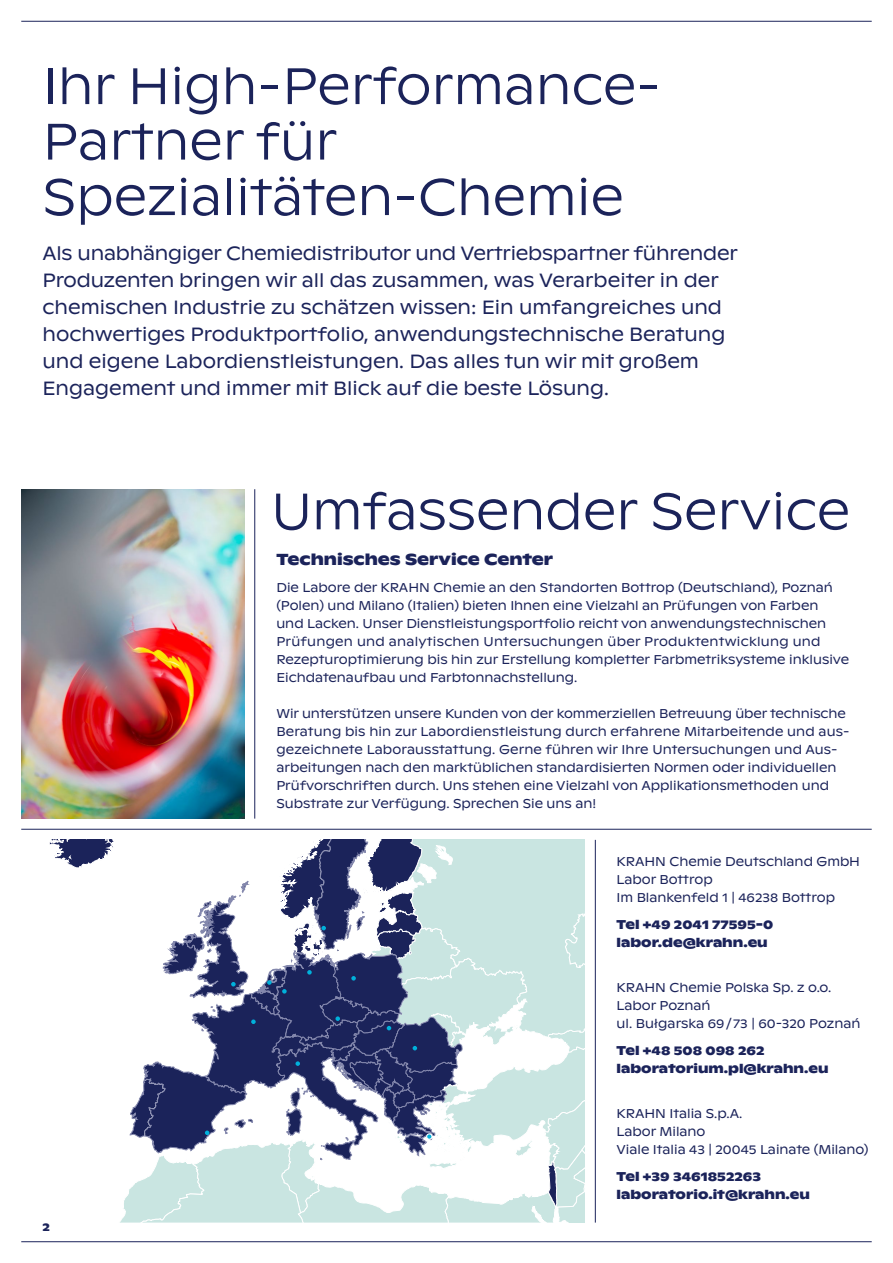
<style>
.page{position:relative;width:893px;height:1263px;background:#fff}
.page>*{position:absolute;margin:0;border:0;box-sizing:border-box;transform-origin:0 0}
.t1{font:300 51px/55.5px "ABC Ginto Nord";color:#1b235a}
.t2{font:19.2px/27px "ABC Ginto Nord";color:#1b235a}
.t3{font:700 15.9px "ABC Ginto Nord";color:#1b235a}
.t4{font:12.75px/18px "ABC Ginto Nord";color:#1b235a}
.t5{font:700 12.75px/18px "ABC Ginto Nord";color:#1b235a}
.t6{font:700 11.25px "ABC Ginto Nord";color:#1b235a}
</style>
<div class="page">
<hr style="left:21px;top:829px;width:851px;height:1px;background:#1b235a">
<hr style="left:21px;top:1241px;width:851px;height:1px;background:#1b235a">
<hr style="left:21px;top:21px;width:851px;height:1px;background:#1b235a">
<hr style="left:254px;top:489px;width:1px;height:330px;background:#1b235a">
<hr style="left:595px;top:840px;width:1px;height:382px;background:#1b235a">
<img style="left:21px;top:489px;width:223px;height:330px">
<svg style="left:49px;top:840px;width:536px;height:382px"></svg>
<h1 class="t1" style="left:43px;top:58px;width:620px">Ihr High-Performance-<br>Partner für<br>Spezialitäten-Chemie</h1>
<p class="t2" style="left:43px;top:239px;width:697px">Als unabhängiger Chemiedistributor und Vertriebspartner führender Produzenten bringen wir all das zusammen, was Verarbeiter in der chemischen Industrie zu schätzen wissen: Ein umfangreiches und hochwertiges Produktportfolio, anwendungstechnische Beratung und eigene Labordienstleistungen. Das alles tun wir mit großem Engagement und immer mit Blick auf die beste Lösung.</p>
<h1 class="t1" style="left:271px;top:483px;width:581px">Umfassender Service</h1>
<p class="t3" style="left:276px;top:549px;width:278px">Technisches Service Center</p>
<p class="t4" style="left:276px;top:578px;width:574px">Die Labore der KRAHN Chemie an den Standorten Bottrop (Deutschland), Poznań (Polen) und Milano (Italien) bieten Ihnen eine Vielzahl an Prüfungen von Farben<br>und Lacken. Unser Dienstleistungsportfolio reicht von anwendungstechnischen Prüfungen und analytischen Untersuchungen über Produktentwicklung und Rezepturoptimierung bis hin zur Erstellung kompletter Farbmetriksysteme inklusive Eichdatenaufbau und Farbtonnachstellung.</p>
<p class="t4" style="left:276px;top:704px;width:575px">Wir unterstützen unsere Kunden von der kommerziellen Betreuung über technische Beratung bis hin zur Labordienstleistung durch erfahrene Mitarbeitende und aus&shy;gezeichnete Laborausstattung. Gerne führen wir Ihre Untersuchungen und Aus&shy;arbeitungen nach den marktüblichen standardisierten Normen oder individuellen Prüfvorschriften durch. Uns stehen eine Vielzahl von Applikationsmethoden und Substrate zur Verfügung. Sprechen Sie uns an!</p>
<p class="t6" style="left:43px;top:1220px;width:9px">2</p>
<p class="t4" style="left:617px;top:853px;width:245px">KRAHN Chemie Deutschland GmbH<br>Labor Bottrop<br>Im Blankenfeld 1 | 46238 Bottrop</p>
<p class="t5" style="left:617px;top:915px;width:158px">Tel +49 2041 77595-0 labor.de@krahn.eu</p>
<p class="t4" style="left:617px;top:979px;width:245px">KRAHN Chemie Polska Sp. z o.o.<br>Labor Poznań<br>ul. Bułgarska 69 / 73 | 60-320 Poznań</p>
<p class="t5" style="left:617px;top:1041px;width:213px">Tel +48 508 098 262 laboratorium.pl@krahn.eu</p>
<p class="t4" style="left:617px;top:1105px;width:253px">KRAHN Italia S.p.A.<br>Labor Milano<br>Viale Italia 43 | 20045 Lainate (Milano)</p>
<p class="t5" style="left:617px;top:1167px;width:195px">Tel +39 3461852263 laboratorio.it@krahn.eu</p>
</div>
